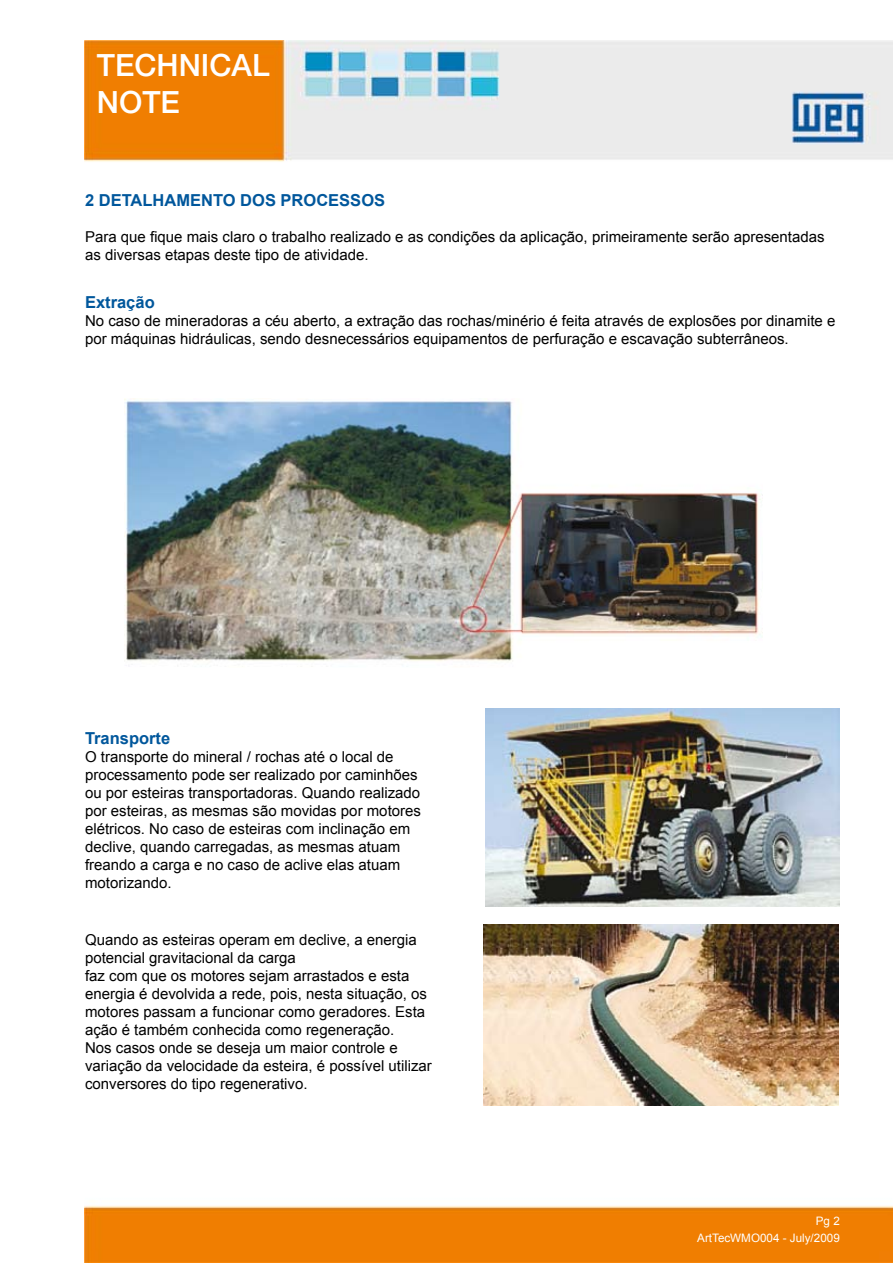
<style>
.page{position:relative;width:893px;height:1263px;background:#fff}
.page>*{position:absolute;margin:0;border:0;box-sizing:border-box;transform-origin:0 0}
.t1{font:500 30.75px/36.9px "Helvetica Neue LT Pro";color:#fff}
.t2{font:700 16.5px "Arial";color:#00579c}
.t3{font:15px/18px "Arial";color:#000}
.t4{font:11.7px/16.4px "Arial";color:#fff}
</style>
<div class="page">
<img style="left:85px;top:40px;width:808px;height:1223px">
<img style="left:124px;top:398px;width:638px;height:269px">
<img style="left:486px;top:709px;width:354px;height:197px">
<img style="left:483px;top:924px;width:356px;height:182px">
<h1 class="t1" style="left:97px;top:46px;width:174px">TECHNICAL<br>NOTE</h1>
<p class="t2" style="left:85px;top:190px;width:302px">2 DETALHAMENTO DOS PROCESSOS</p>
<p class="t3" style="left:85px;top:228px;width:741px">Para que fique mais claro o trabalho realizado e as condições da aplicação, primeiramente serão apresentadas as diversas etapas deste tipo de atividade.</p>
<p class="t2" style="left:85px;top:291px;width:71px">Extração</p>
<p class="t3" style="left:85px;top:312px;width:752px">No caso de mineradoras a céu aberto, a extração das rochas/minério é feita através de explosões por dinamite e por máquinas hidráulicas, sendo desnecessários equipamentos de perfuração e escavação subterrâneos.</p>
<p class="t2" style="left:85px;top:727px;width:87px">Transporte</p>
<p class="t3" style="left:85px;top:748px;width:337px">O transporte do mineral / rochas até o local de processamento pode ser realizado por caminhões ou por esteiras transportadoras. Quando realizado por esteiras, as mesmas são movidas por motores elétricos. No caso de esteiras com inclinação em declive, quando carregadas, as mesmas atuam freando a carga e no caso de aclive elas atuam motorizando.</p>
<p class="t3" style="left:85px;top:931px;width:348px">Quando as esteiras operam em declive, a energia potencial gravitacional da carga<br>faz com que os motores sejam arrastados e esta energia é devolvida a rede, pois, nesta situação, os motores passam a funcionar como geradores. Esta ação é também conhecida como regeneração.<br>Nos casos onde se deseja um maior controle e variação da velocidade da esteira, é possível utilizar conversores do tipo regenerativo.</p>
<p class="t4" style="left:697px;top:1213px;width:144px;text-indent:119px">Pg<br>ArtTecWMO004 - July/2009</p>
</div>
